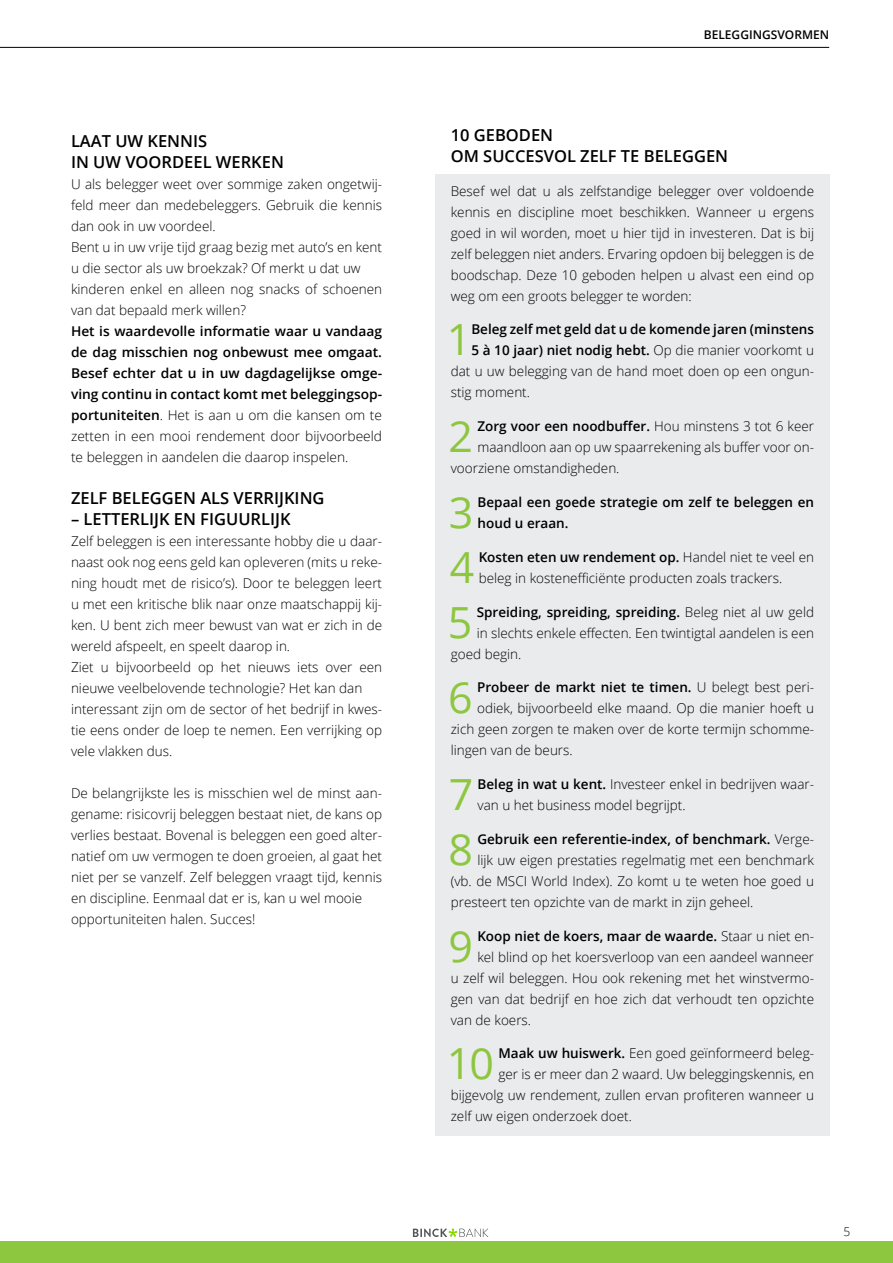
<style>
.page{position:relative;width:893px;height:1263px;background:#fff}
.page>*{position:absolute;margin:0;border:0;box-sizing:border-box;transform-origin:0 0}
.t1{font:42.9px "Open Sans";color:#8dc63f}
.t2{font:600 16.5px/21px "Open Sans";color:#000}
.t3{font:300 13.5px/21px "Open Sans";color:#000}
.t4{font:600 13.5px/21px "Open Sans";color:#000;text-align:justify}
.t5{font:600 12px "Open Sans";color:#000}
.t6{font:300 12px "Open Sans";color:#000}
.s1{font-weight:300}
.s2{font-weight:600}
</style>
<div class="page">
<div style="left:0;top:1242px;width:893px;height:21px;background:#8dc63f"></div>
<hr style="left:0;top:47px;width:829px;height:1px;background:#000">
<div style="left:435px;top:174px;width:394px;height:961px;background:#e6e7e8"></div>
<svg style="left:413px;top:1228px;width:75px;height:9px"></svg>
<p class="t2" style="left:71px;top:130px;width:214px">LAAT UW KENNIS<br>IN UW VOORDEEL WERKEN</p>
<p class="t3" style="left:71px;top:173px;width:313px">U als belegger weet over sommige zaken ongetwij&shy;feld meer dan medebeleggers. Gebruik die kennis dan ook in uw voordeel.<br>Bent u in uw vrije tijd graag bezig met auto’s en kent u die sector als uw broekzak? Of merkt u dat uw kinderen enkel en alleen nog snacks of schoenen van dat bepaald merk willen?</p>
<p class="t4" style="left:71px;top:320px;width:313px">Het is waardevolle informatie waar u vandaag de dag misschien nog onbewust mee omgaat.<br>Besef echter dat u in uw dagdagelijkse omge&shy;ving continu in contact komt met beleggingsop&shy;portuniteiten<span class="s1">. Het is aan u om die kansen om te zetten in een mooi rendement door bijvoorbeeld te beleggen in aandelen die daarop inspelen.</span></p>
<p class="t2" style="left:71px;top:487px;width:255px">ZELF BELEGGEN ALS VERRIJKING</p>
<p class="t2" style="left:71px;top:508px;width:221px">– LETTERLIJK EN FIGUURLIJK</p>
<p class="t3" style="left:71px;top:530px;width:313px">Zelf beleggen is een interessante hobby die u daar&shy;naast ook nog eens geld kan opleveren (mits u reke&shy;ning houdt met de risico’s). Door te beleggen leert u met een kritische blik naar onze maatschappij kij&shy;ken. U bent zich meer bewust van wat er zich in de wereld afspeelt, en speelt daarop in.<br>Ziet u bijvoorbeeld op het nieuws iets over een nieuwe veelbelovende technologie? Het kan dan interessant zijn om de sector of het bedrijf in kwes&shy;tie eens onder de loep te nemen. Een verrijking op vele vlakken dus.</p>
<p class="t3" style="left:71px;top:782px;width:313px">De belangrijkste les is misschien wel de minst aan&shy;gename: risicovrij beleggen bestaat niet, de kans op verlies bestaat. Bovenal is beleggen een goed alter&shy;natief om uw vermogen te doen groeien, al gaat het niet per se vanzelf. Zelf beleggen vraagt tijd, kennis en discipline. Eenmaal dat er is, kan u wel mooie opportuniteiten halen. Succes!</p>
<p class="t5" style="left:704px;top:26px;width:127px">BELEGGINGSVORMEN</p>
<p class="t2" style="left:451px;top:124px;width:279px">10 GEBODEN<br>OM SUCCESVOL ZELF TE BELEGGEN</p>
<p class="t3" style="left:451px;top:180px;width:365px;text-align:justify">Besef wel dat u als zelfstandige belegger over voldoende kennis en discipline moet beschikken. Wanneer u ergens goed in wil worden, moet u hier tijd in investeren. Dat is bij zelf beleggen niet anders. Ervaring opdoen bij beleggen is de boodschap. Deze 10 geboden helpen u alvast een eind op weg om een groots belegger te worden:</p>
<h1 class="t1" style="left:447px;top:310px;width:26px">1</h1>
<p class="t4" style="left:471px;top:319px;width:344px">Beleg zelf met geld dat u de komende jaren (minstens</p>
<p class="t4" style="left:471px;top:340px;width:344px">5 à 10 jaar) niet nodig hebt. <span class="s1">Op die manier voorkomt u</span></p>
<p class="t3" style="left:451px;top:361px;width:365px">dat u uw belegging van de hand moet doen op een ongun-</p>
<p class="t3" style="left:451px;top:382px;width:79px">stig moment.</p>
<h1 class="t1" style="left:449px;top:407px;width:26px">2</h1>
<p class="t4" style="left:477px;top:415px;width:338px">Zorg voor een noodbuffer. <span class="s1">Hou minstens 3 tot 6 keer</span></p>
<p class="t3" style="left:477px;top:436px;width:338px">maandloon aan op uw spaarrekening als buffer voor on-</p>
<p class="t3" style="left:451px;top:457px;width:168px">voorziene omstandigheden.</p>
<h1 class="t1" style="left:449px;top:483px;width:26px">3</h1>
<p class="t4" style="left:478px;top:491px;width:338px">Bepaal een goede strategie om zelf te beleggen en houd u eraan.</p>
<h1 class="t1" style="left:450px;top:538px;width:26px">4</h1>
<p class="t3" style="left:479px;top:546px;width:337px"><span class="s2">Kosten eten uw rendement op.</span> Handel niet te veel en beleg in kostenefficiënte producten zoals trackers.</p>
<h1 class="t1" style="left:448px;top:592px;width:26px">5</h1>
<p class="t4" style="left:477px;top:601px;width:339px">Spreiding, spreiding, spreiding. <span class="s1">Beleg niet al uw geld</span></p>
<p class="t3" style="left:477px;top:622px;width:339px">in slechts enkele effecten. Een twintigtal aandelen is een</p>
<p class="t3" style="left:451px;top:643px;width:70px">goed begin.</p>
<h1 class="t1" style="left:448px;top:668px;width:26px">6</h1>
<p class="t4" style="left:477px;top:677px;width:338px">Probeer de markt niet te timen. <span class="s1">U belegt best peri-</span></p>
<p class="t3" style="left:477px;top:697px;width:338px">odiek, bijvoorbeeld elke maand. Op die manier hoeft u</p>
<p class="t3" style="left:451px;top:718px;width:365px">zich geen zorgen te maken over de korte termijn schomme-</p>
<p class="t3" style="left:451px;top:739px;width:121px">lingen van de beurs.</p>
<h1 class="t1" style="left:449px;top:765px;width:26px">7</h1>
<p class="t3" style="left:478px;top:773px;width:338px"><span class="s2">Beleg in wat u kent.</span> Investeer enkel in bedrijven waar&shy;van u het business model begrijpt.</p>
<h1 class="t1" style="left:449px;top:820px;width:26px">8</h1>
<p class="t4" style="left:477px;top:828px;width:338px">Gebruik een referentie-index, of benchmark. <span class="s1">Verge-</span></p>
<p class="t3" style="left:477px;top:849px;width:338px">lijk uw eigen prestaties regelmatig met een benchmark</p>
<p class="t3" style="left:451px;top:870px;width:365px">(vb. de MSCI World Index). Zo komt u te weten hoe goed u</p>
<p class="t3" style="left:451px;top:891px;width:302px">presteert ten opzichte van de markt in zijn geheel.</p>
<h1 class="t1" style="left:448px;top:916px;width:26px">9</h1>
<p class="t4" style="left:477px;top:925px;width:338px">Koop niet de koers, maar de waarde. <span class="s1">Staar u niet en-</span></p>
<p class="t3" style="left:477px;top:946px;width:338px">kel blind op het koersverloop van een aandeel wanneer</p>
<p class="t3" style="left:451px;top:967px;width:365px">u zelf wil beleggen. Hou ook rekening met het winstvermo-</p>
<p class="t3" style="left:451px;top:988px;width:365px">gen van dat bedrijf en hoe zich dat verhoudt ten opzichte</p>
<p class="t3" style="left:451px;top:1009px;width:80px">van de koers.</p>
<h1 class="t1" style="left:447px;top:1034px;width:49px">10</h1>
<p class="t3" style="left:498px;top:1042px;width:317px"><span class="s2">Maak uw huiswerk.</span> Een goed geïnformeerd beleg-</p>
<p class="t3" style="left:498px;top:1063px;width:317px">ger is er meer dan 2 waard. Uw beleggingskennis, en</p>
<p class="t3" style="left:451px;top:1084px;width:365px">bijgevolg uw rendement, zullen ervan profiteren wanneer u</p>
<p class="t3" style="left:451px;top:1105px;width:180px">zelf uw eigen onderzoek doet.</p>
<p class="t6" style="left:844px;top:1223px;width:8px">5</p>
</div>
